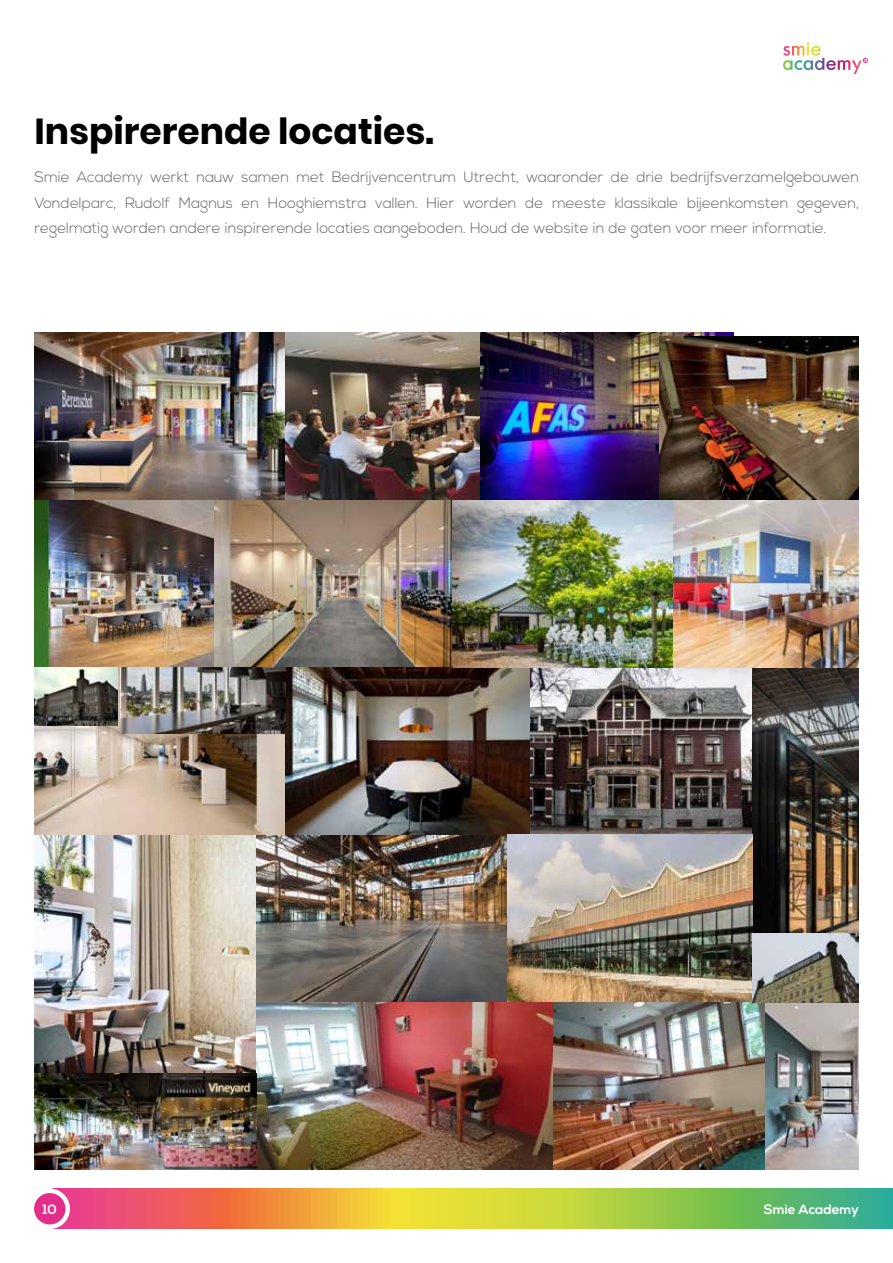
<style>
.page{position:relative;width:893px;height:1263px;background:#fff}
.page>*{position:absolute;margin:0;border:0;box-sizing:border-box;transform-origin:0 0}
.t1{font:700 36px "Poppins";color:#000}
.t2{font:300 15px/25.5px "Nexa";color:#636466;text-align:justify}
.t3{font:700 13.5px "Nexa";color:#fff}
.t4{font:700 13.5px "Nexa";color:#f6f6f6}
</style>
<div class="page">
<svg style="left:54px;top:1188px;width:839px;height:41px;background:#bcab50"></svg>
<svg style="left:32px;top:1191px;width:36px;height:36px"></svg>
<div style="left:30px;top:1188px;width:40px;height:41px;border:4px solid #fff;border-radius:50%"></div>
<svg style="left:783px;top:43px;width:85px;height:31px"></svg>
<img style="left:34px;top:333px;width:447px;height:167px">
<img style="left:481px;top:333px;width:253px;height:167px">
<img style="left:660px;top:336px;width:199px;height:164px">
<img style="left:34px;top:500px;width:289px;height:168px">
<img style="left:214px;top:500px;width:238px;height:167px">
<img style="left:34px;top:668px;width:719px;height:167px">
<img style="left:34px;top:835px;width:222px;height:334px">
<img style="left:753px;top:668px;width:106px;height:265px">
<img style="left:256px;top:835px;width:252px;height:167px">
<img style="left:508px;top:835px;width:245px;height:167px">
<img style="left:256px;top:1002px;width:603px;height:167px">
<img style="left:34px;top:668px;width:84px;height:58px">
<img style="left:452px;top:500px;width:222px;height:167px">
<img style="left:121px;top:667px;width:165px;height:66px">
<img style="left:753px;top:933px;width:106px;height:69px">
<img style="left:674px;top:500px;width:185px;height:168px">
<h1 class="t1" style="left:34px;top:111px;width:401px">Inspirerende locaties.</h1>
<p class="t2" style="left:34px;top:165px;width:826px">Smie Academy werkt nauw samen met Bedrijvencentrum Utrecht, waaronder de drie bedrijfsverzamelgebouwen Vondelparc, Rudolf Magnus en Hooghiemstra vallen. Hier worden de meeste klassikale bijeenkomsten gegeven, regelmatig worden andere inspirerende locaties aangeboden. Houd de website in de gaten voor meer informatie.</p>
<p class="t4" style="left:43px;top:1201px;width:16px">10</p>
<p class="t3" style="left:764px;top:1201px;width:97px">Smie Academy</p>
</div>
